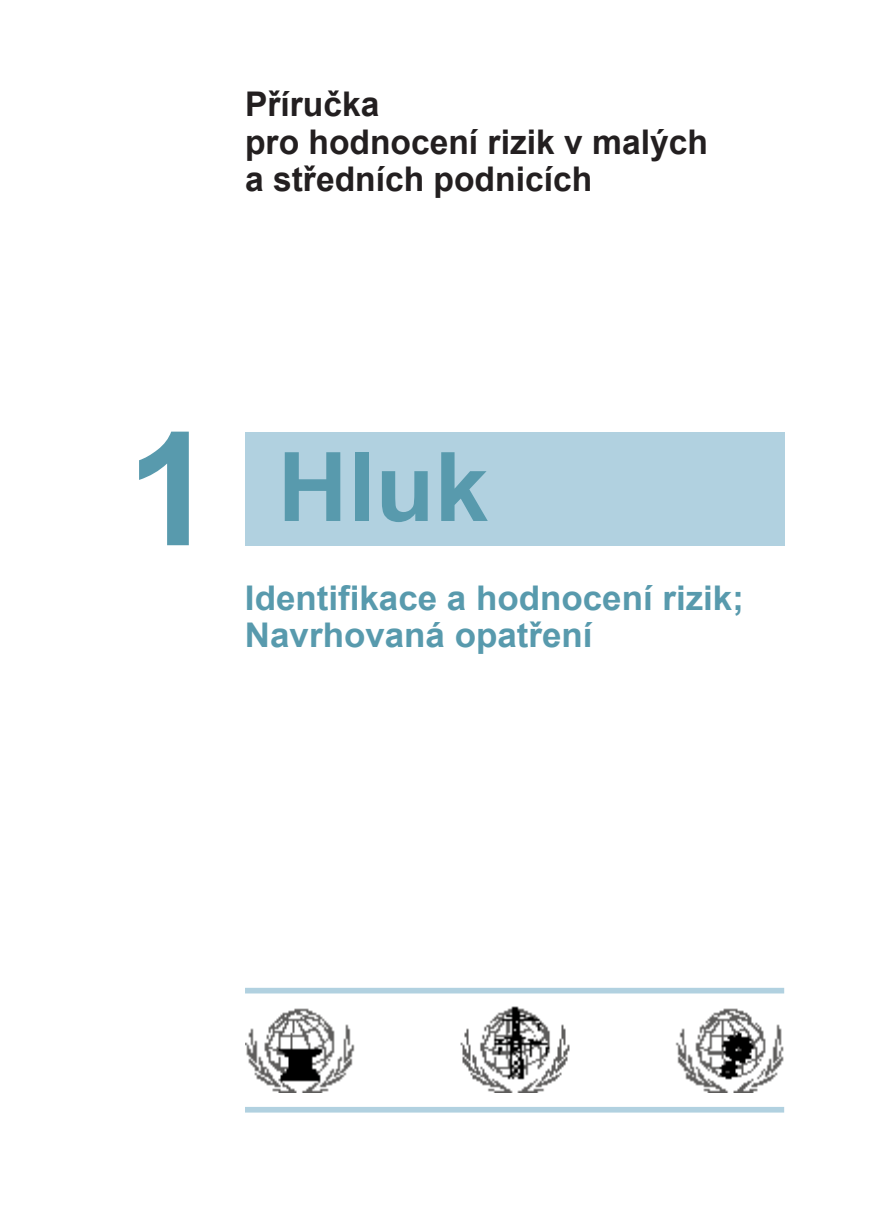
<style>
.page{position:relative;width:876px;height:1227px;background:#fff}
.page>*{position:absolute;margin:0;border:0;box-sizing:border-box;transform-origin:0 0}
.t1{font:700 96px "Arial";color:#589aad}
.t2{font:700 34px/37px "Arial";color:#231f20}
.t3{font:700 34px/37px "Arial";color:#589aad}
.s1{font-size:158px}
</style>
<div class="page">
<div style="left:245px;top:1106px;width:538px;height:6px;background:#b1d1e0"></div>
<div style="left:245px;top:987px;width:538px;height:6px;background:#b1d1e0"></div>
<div style="left:245px;top:432px;width:538px;height:113px;background:#b1d1e0"></div>
<img style="left:246px;top:1006px;width:537px;height:86px">
<p class="t2" style="left:245px;top:86px;width:464px">Příručka<br>pro hodnocení rizik v malých a středních podnicích</p>
<p class="t1" style="left:126px;top:434px;width:363px"><span class="s1">1</span> Hluk</p>
<p class="t3" style="left:245px;top:579px;width:500px">Identifikace a hodnocení rizik;<br>Navrhovaná opatření</p>
</div>
